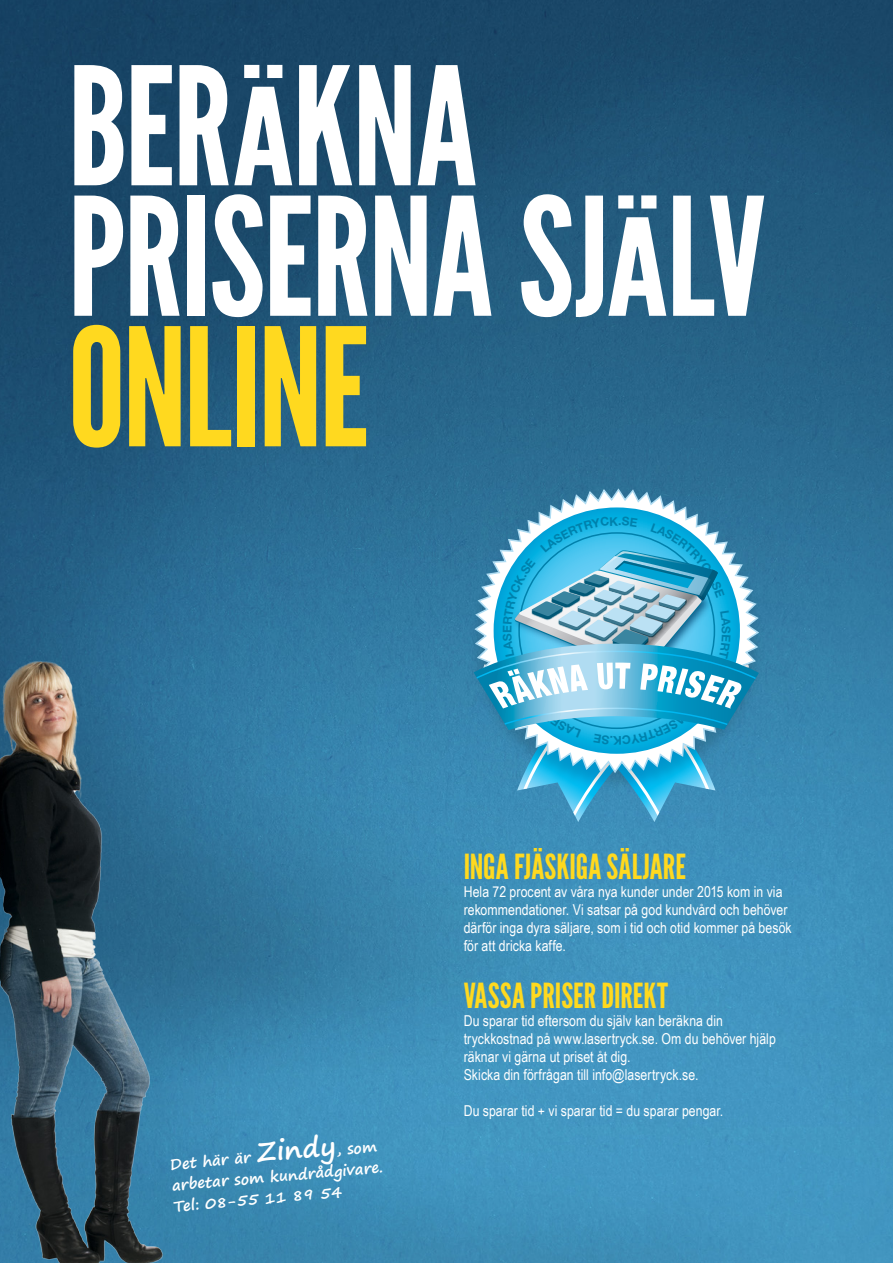
<style>
.page{position:relative;width:893px;height:1263px;background:#fff}
.page>*{position:absolute;margin:0;border:0;box-sizing:border-box;transform-origin:0 0}
.t1{font:163.5px/130.5px "League Gothic";letter-spacing:-.015em;color:#fff}
.t2{font:34.5px "League Gothic";color:#ffd91f}
.t3{font:15px/18.1px "Arial Narrow";color:#fff}
.t4{font:700 15px/21px "Segoe Print";color:#fff}
.s1{font-size:134.1px}
.s2{color:#ffd91f}
.s3{font-size:27px}
</style>
<div class="page">
<img style="left:0;top:0;width:893px;height:1263px">
<img style="left:463px;top:488px;width:306px;height:311px">
<svg style="left:473px;top:487px;width:287px;height:288px;background:#5190b0"></svg>
<img style="left:0;top:659px;width:175px;height:604px">
<svg style="left:474px;top:517px;width:285px;height:305px;background:#58b0d2"></svg>
<h1 class="t1" style="left:68px;top:63px;width:699px">BER<span class="s1">Ä</span>KNA<br>PRISERNA SJ<span class="s1">Ä</span>LV<br><span class="s2">ONLINE</span></h1>
<p class="t4" style="left:169px;top:1153px;width:213px;rotate:-5deg">Det här är <span class="s3">Zindy</span>, som arbetar som kundrådgivare.<br>Tel: 08-55 11 89 54</p>
<h2 class="t2" style="left:464px;top:846px;width:224px">INGA FJÄSKIGA SÄLJARE</h2>
<p class="t3" style="left:464px;top:882px;width:330px">Hela 72 procent av våra nya kunder under 2015 kom in via rekommendationer. Vi satsar på god kundvård och behöver därför inga dyra säljare, som i tid och otid kommer på besök för att dricka kaffe.</p>
<h2 class="t2" style="left:464px;top:975px;width:206px">VASSA PRISER DIREKT</h2>
<p class="t3" style="left:464px;top:1011px;width:314px">Du sparar tid eftersom du själv kan beräkna din tryckkostnad på www.lasertryck.se. Om du behöver hjälp räknar vi gärna ut priset åt dig.<br>Skicka din förfrågan till info@lasertryck.se.</p>
<p class="t3" style="left:464px;top:1101px;width:261px">Du sparar tid + vi sparar tid = du sparar pengar.</p>
</div>
